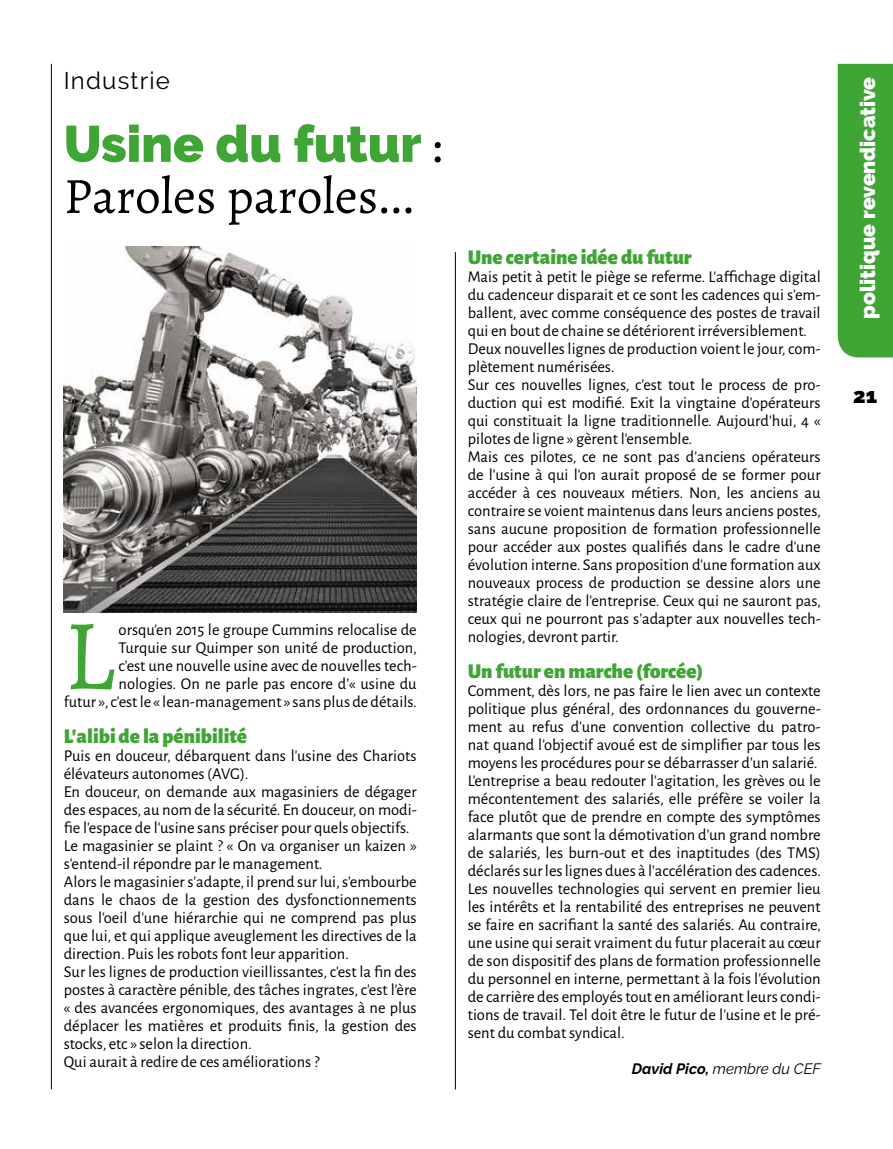
<style>
.page{position:relative;width:893px;height:1149px;background:#fff}
.page>*{position:absolute;margin:0;border:0;box-sizing:border-box;transform-origin:0 0}
.t1{font:100.2px "Alegreya";color:#3fa535}
.t2{font:51px "Alegreya";color:#000}
.t3{font:900 51px "Raleway";color:#3fa535}
.t4{font:24px "Raleway";letter-spacing:.05em;color:#000}
.t5{font:900 21px "Alegreya Sans";color:#3fa535}
.t6{font:900 21px "Raleway";color:#fff}
.t7{font:900 21px "Raleway";color:#000}
.t8{font:16.5px/18px "Alegreya Sans";color:#000}
.t9{font:italic 15px "Raleway";color:#000}
.s1{font-family:"Alegreya";font-weight:400;color:#000}
.s2{font-weight:700}
</style>
<div class="page">
<div style="left:838px;top:64px;width:55px;height:293px;background:#3fa535"></div>
<hr style="left:51px;top:64px;width:1px;height:1025px;background:#000">
<hr style="left:455px;top:252px;width:1px;height:837px;background:#000">
<img style="left:64px;top:247px;width:353px;height:365px">
<h3 class="t4" style="left:64px;top:67px;width:108px">Industrie</h3>
<h2 class="t3" style="left:64px;top:114px;width:382px">Usine du futur <span class="s1">:</span></h2>
<h2 class="t2" style="left:64px;top:165px;width:352px">Paroles paroles...</h2>
<p class="t8" style="left:64px;top:619px;width:355px;text-align:right">orsqu’en 2015 le groupe Cummins relocalise de<br>Turquie sur Quimper son unité de production,<br>c’est une nouvelle usine avec de nouvelles tech&shy;nologies. On ne parle pas encore d’« usine du<br>futur », c’est le « lean-management » sans plus de détails.</p>
<p class="t5" style="left:64px;top:719px;width:185px">L’alibi de la pénibilité</p>
<p class="t8" style="left:64px;top:745px;width:354px">Puis en douceur, débarquent dans l’usine des Chariots élévateurs autonomes (AVG).<br>En douceur, on demande aux magasiniers de dégager des espaces, au nom de la sécurité. En douceur, on modi&shy;fie l’espace de l’usine sans préciser pour quels objectifs.<br>Le magasinier se plaint ? « On va organiser un kaizen » s’entend-il répondre par le management.<br>Alors le magasinier s’adapte, il prend sur lui, s’embourbe dans le chaos de la gestion des dysfonctionnements sous l’oeil d’une hiérarchie qui ne comprend pas plus que lui, et qui applique aveuglement les directives de la direction. Puis les robots font leur apparition.<br>Sur les lignes de production vieillissantes, c’est la fin des postes à caractère pénible, des tâches ingrates, c’est l’ère « des avancées ergonomiques, des avantages à ne plus déplacer les matières et produits finis, la gestion des stocks, etc » selon la direction.<br>Qui aurait à redire de ces améliorations ?</p>
<h1 class="t1" style="left:64px;top:593px;width:52px">L</h1>
<p class="t5" style="left:468px;top:240px;width:226px">Une certaine idée du futur</p>
<p class="t8" style="left:468px;top:266px;width:355px">Mais petit à petit le piège se referme. L’affichage digital du cadenceur disparait et ce sont les cadences qui s’em&shy;ballent, avec comme conséquence des postes de travail qui en bout de chaine se détériorent irréversiblement.<br>Deux nouvelles lignes de production voient le jour, com&shy;plètement numérisées.<br>Sur ces nouvelles lignes, c’est tout le process de pro&shy;duction qui est modifié. Exit la vingtaine d’opérateurs qui constituait la ligne traditionnelle. Aujourd’hui, 4 « pilotes de ligne » gèrent l’ensemble.<br>Mais ces pilotes, ce ne sont pas d’anciens opérateurs de l’usine à qui l’on aurait proposé de se former pour accéder à ces nouveaux métiers. Non, les anciens au contraire se voient maintenus dans leurs anciens postes, sans aucune proposition de formation professionnelle pour accéder aux postes qualifiés dans le cadre d’une évolution interne. Sans proposition d’une formation aux nouveaux process de production se dessine alors une stratégie claire de l’entreprise. Ceux qui ne sauront pas, ceux qui ne pourront pas s’adapter aux nouvelles tech&shy;nologies, devront partir.</p>
<p class="t5" style="left:468px;top:654px;width:237px">Un futur en marche (forcée)</p>
<p class="t8" style="left:468px;top:680px;width:355px">Comment, dès lors, ne pas faire le lien avec un contexte politique plus général, des ordonnances du gouverne&shy;ment au refus d’une convention collective du patro&shy;nat quand l’objectif avoué est de simplifier par tous les moyens les procédures pour se débarrasser d’un salarié.<br>L’entreprise a beau redouter l’agitation, les grèves ou le mécontentement des salariés, elle préfère se voiler la face plutôt que de prendre en compte des symptômes alarmants que sont la démotivation d’un grand nombre de salariés, les burn-out et des inaptitudes (des TMS) déclarés sur les lignes dues à l’accélération des cadences.<br>Les nouvelles technologies qui servent en premier lieu les intérêts et la rentabilité des entreprises ne peuvent se faire en sacrifiant la santé des salariés. Au contraire, une usine qui serait vraiment du futur placerait au cœur de son dispositif des plans de formation professionnelle du personnel en interne, permettant à la fois l’évolution de carrière des employés tout en améliorant leurs condi&shy;tions de travail. Tel doit être le futur de l’usine et le pré&shy;sent du combat syndical.</p>
<p class="t9" style="left:632px;top:1059px;width:191px"><span class="s2">David Pico,</span> membre du CEF</p>
<p class="t6" style="left:856px;top:318px;width:243px;rotate:-90deg">politique revendicative</p>
<p class="t7" style="left:853px;top:383px;width:26px">21</p>
</div>
